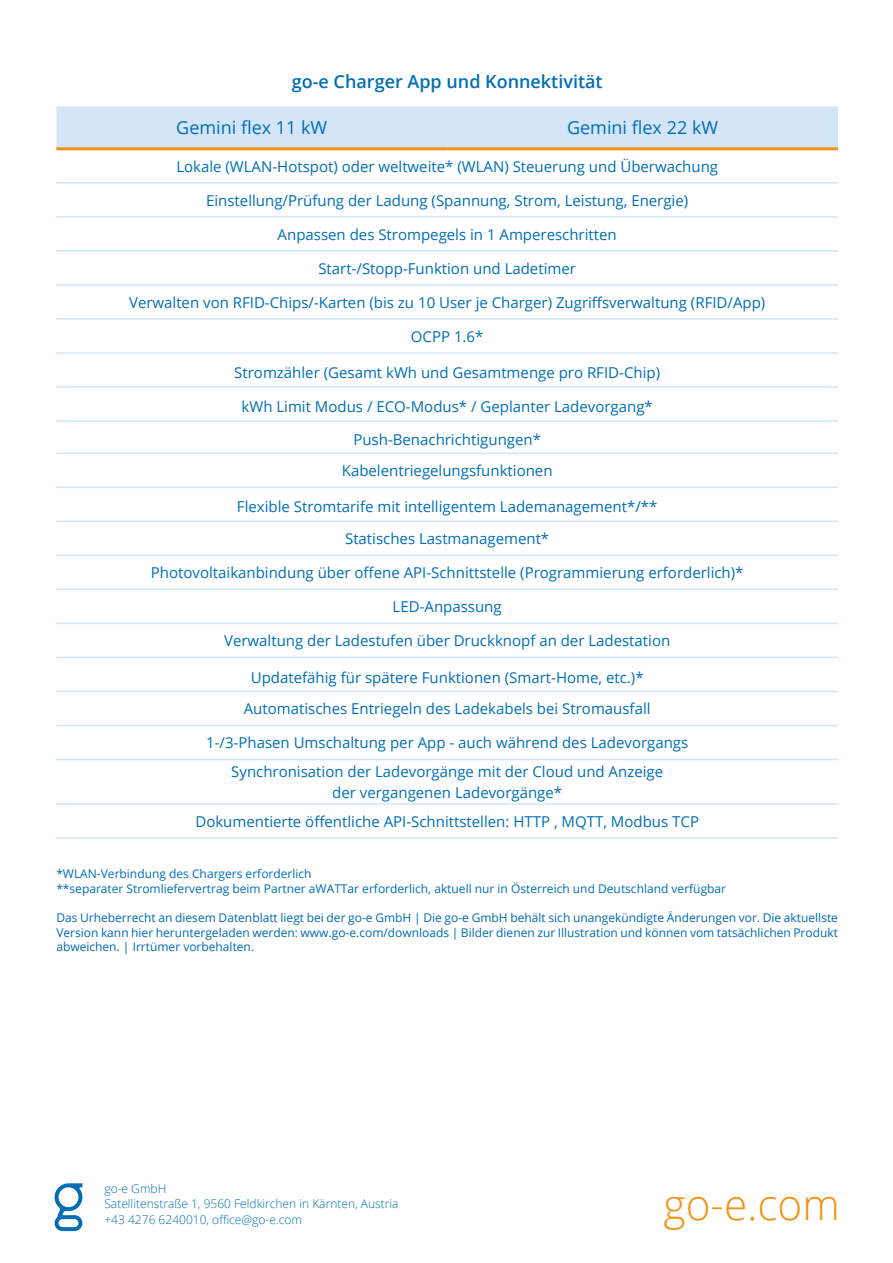
<style>
.page{position:relative;width:893px;height:1263px;background:#fff}
.page>*{position:absolute;margin:0;border:0;box-sizing:border-box;transform-origin:0 0}
.t1{font:300 42.3px "Open Sans";color:#f39212}
.t2{font:600 18px "Open Sans";color:#006eb6}
.t3{font:18px "Open Sans";color:#006eb6}
.t4{font:15px/31.8px "Open Sans";color:#006eb6;text-align:center}
.t5{font:12px/14.4px "Open Sans";color:#0069b4;text-align:justify}
.t6{font:12px/15px "Open Sans";color:#006eb6}
.t7{font:300 12px/15.6px "Open Sans";color:#006eb6}
</style>
<div class="page">
<div style="left:56px;top:106px;width:782px;height:41px;background:#d3e5f7"></div>
<hr style="left:56px;top:182px;width:391px;height:2px;background:#d3e5f7">
<hr style="left:447px;top:182px;width:391px;height:2px;background:#d3e5f7">
<hr style="left:56px;top:216px;width:391px;height:2px;background:#d3e5f7">
<hr style="left:447px;top:216px;width:391px;height:2px;background:#d3e5f7">
<hr style="left:56px;top:250px;width:391px;height:2px;background:#d3e5f7">
<hr style="left:447px;top:250px;width:391px;height:2px;background:#d3e5f7">
<hr style="left:56px;top:284px;width:391px;height:2px;background:#d3e5f7">
<hr style="left:447px;top:284px;width:391px;height:2px;background:#d3e5f7">
<hr style="left:56px;top:318px;width:391px;height:2px;background:#d3e5f7">
<hr style="left:447px;top:318px;width:391px;height:2px;background:#d3e5f7">
<hr style="left:56px;top:352px;width:391px;height:2px;background:#d3e5f7">
<hr style="left:447px;top:352px;width:391px;height:2px;background:#d3e5f7">
<hr style="left:56px;top:386px;width:391px;height:2px;background:#d3e5f7">
<hr style="left:447px;top:386px;width:391px;height:2px;background:#d3e5f7">
<hr style="left:56px;top:420px;width:391px;height:2px;background:#d3e5f7">
<hr style="left:447px;top:420px;width:391px;height:2px;background:#d3e5f7">
<hr style="left:56px;top:453px;width:391px;height:1px;background:#d3e5f7">
<hr style="left:447px;top:453px;width:391px;height:1px;background:#d3e5f7">
<hr style="left:56px;top:487px;width:391px;height:1px;background:#d3e5f7">
<hr style="left:447px;top:487px;width:391px;height:1px;background:#d3e5f7">
<hr style="left:56px;top:521px;width:391px;height:1px;background:#d3e5f7">
<hr style="left:447px;top:521px;width:391px;height:1px;background:#d3e5f7">
<hr style="left:56px;top:555px;width:391px;height:1px;background:#d3e5f7">
<hr style="left:447px;top:555px;width:391px;height:1px;background:#d3e5f7">
<hr style="left:56px;top:589px;width:391px;height:1px;background:#d3e5f7">
<hr style="left:447px;top:589px;width:391px;height:1px;background:#d3e5f7">
<hr style="left:56px;top:623px;width:391px;height:1px;background:#d3e5f7">
<hr style="left:447px;top:623px;width:391px;height:1px;background:#d3e5f7">
<hr style="left:56px;top:657px;width:391px;height:1px;background:#d3e5f7">
<hr style="left:447px;top:657px;width:391px;height:1px;background:#d3e5f7">
<hr style="left:56px;top:691px;width:391px;height:1px;background:#d3e5f7">
<hr style="left:447px;top:691px;width:391px;height:1px;background:#d3e5f7">
<hr style="left:56px;top:725px;width:391px;height:1px;background:#d3e5f7">
<hr style="left:447px;top:725px;width:391px;height:1px;background:#d3e5f7">
<hr style="left:56px;top:759px;width:391px;height:1px;background:#d3e5f7">
<hr style="left:447px;top:759px;width:391px;height:1px;background:#d3e5f7">
<hr style="left:56px;top:803px;width:391px;height:2px;background:#d3e5f7">
<hr style="left:447px;top:803px;width:391px;height:2px;background:#d3e5f7">
<hr style="left:56px;top:837px;width:391px;height:2px;background:#d3e5f7">
<hr style="left:447px;top:837px;width:391px;height:2px;background:#d3e5f7">
<hr style="left:56px;top:147px;width:391px;height:3px;background:#f39212">
<hr style="left:447px;top:147px;width:391px;height:3px;background:#f39212">
<svg style="left:55px;top:1183px;width:28px;height:48px"></svg>
<p class="t2" style="left:292px;top:69px;width:312px">go-e Charger App und Konnektivität</p>
<p class="t3" style="left:176px;top:116px;width:153px">Gemini flex 11 kW</p>
<p class="t3" style="left:567px;top:116px;width:153px">Gemini flex 22 kW</p>
<p class="t4" style="left:176px;top:150px;width:543px">Lokale (WLAN-Hotspot) oder weltweite* (WLAN) Steuerung und Überwachung</p>
<p class="t4" style="left:206px;top:184px;width:484px">Einstellung/Prüfung der Ladung (Spannung, Strom, Leistung, Energie)</p>
<p class="t4" style="left:278px;top:218px;width:341px">Anpassen des Strompegels in 1 Ampereschritten</p>
<p class="t4" style="left:318px;top:252px;width:259px">Start-/Stopp-Funktion und Ladetimer</p>
<p class="t4" style="left:129px;top:286px;width:638px">Verwalten von RFID-Chips/-Karten (bis zu 10 User je Charger) Zugriffsverwaltung (RFID/App)</p>
<p class="t4" style="left:411px;top:320px;width:74px">OCPP 1.6*</p>
<p class="t4" style="left:234px;top:356px;width:427px">Stromzähler (Gesamt kWh und Gesamtmenge pro RFID-Chip)</p>
<p class="t4" style="left:242px;top:390px;width:413px">kWh Limit Modus / ECO-Modus* / Geplanter Ladevorgang*</p>
<p class="t4" style="left:342px;top:424px;width:212px;line-height:30.9px">Push-Benachrichtigungen*<br>Kabelentriegelungsfunktionen</p>
<p class="t4" style="left:237px;top:491px;width:422px">Flexible Stromtarife mit intelligentem Lademanagement*/**<br>Statisches Lastmanagement*</p>
<p class="t4" style="left:151px;top:556px;width:594px">Photovoltaikanbindung über offene API-Schnittstelle (Programmierung erforderlich)*</p>
<p class="t4" style="left:393px;top:590px;width:111px">LED-Anpassung</p>
<p class="t4" style="left:224px;top:624px;width:448px">Verwaltung der Ladestufen über Druckknopf an der Ladestation</p>
<p class="t4" style="left:244px;top:661px;width:408px">Updatefähig für spätere Funktionen (Smart-Home, etc.)*<br>Automatisches Entriegeln des Ladekabels bei Stromausfall</p>
<p class="t4" style="left:206px;top:728px;width:484px;line-height:28.8px">1-/3-Phasen Umschaltung per App - auch während des Ladevorgangs<br>Synchronisation der Ladevorgänge mit der Cloud und Anzeige</p>
<p class="t4" style="left:195px;top:778px;width:505px;line-height:28.8px">der vergangenen Ladevorgänge*<br>Dokumentierte öffentliche API-Schnittstellen: HTTP , MQTT, Modbus TCP</p>
<p class="t6" style="left:56px;top:865px;width:671px">*WLAN-Verbindung des Chargers erforderlich<br>**separater Stromliefervertrag beim Partner aWATTar erforderlich, aktuell nur in Österreich und Deutschland verfügbar</p>
<p class="t5" style="left:56px;top:910px;width:783px">Das Urheberrecht an diesem Datenblatt liegt bei der go-e GmbH | Die go-e GmbH behält sich unangekündigte Änderungen vor. Die aktuellste Version kann hier heruntergeladen werden: www.go-e.com/downloads | Bilder dienen zur Illustration und können vom tatsächlichen Produkt abweichen. | Irrtümer vorbehalten.</p>
<p class="t7" style="left:104px;top:1180px;width:295px">go-e GmbH<br>Satellitenstraße 1, 9560 Feldkirchen in Kärnten, Austria +43 4276 6240010, office@go-e.com</p>
<h1 class="t1" style="left:663px;top:1176px;width:178px">go-e.com</h1>
</div>
